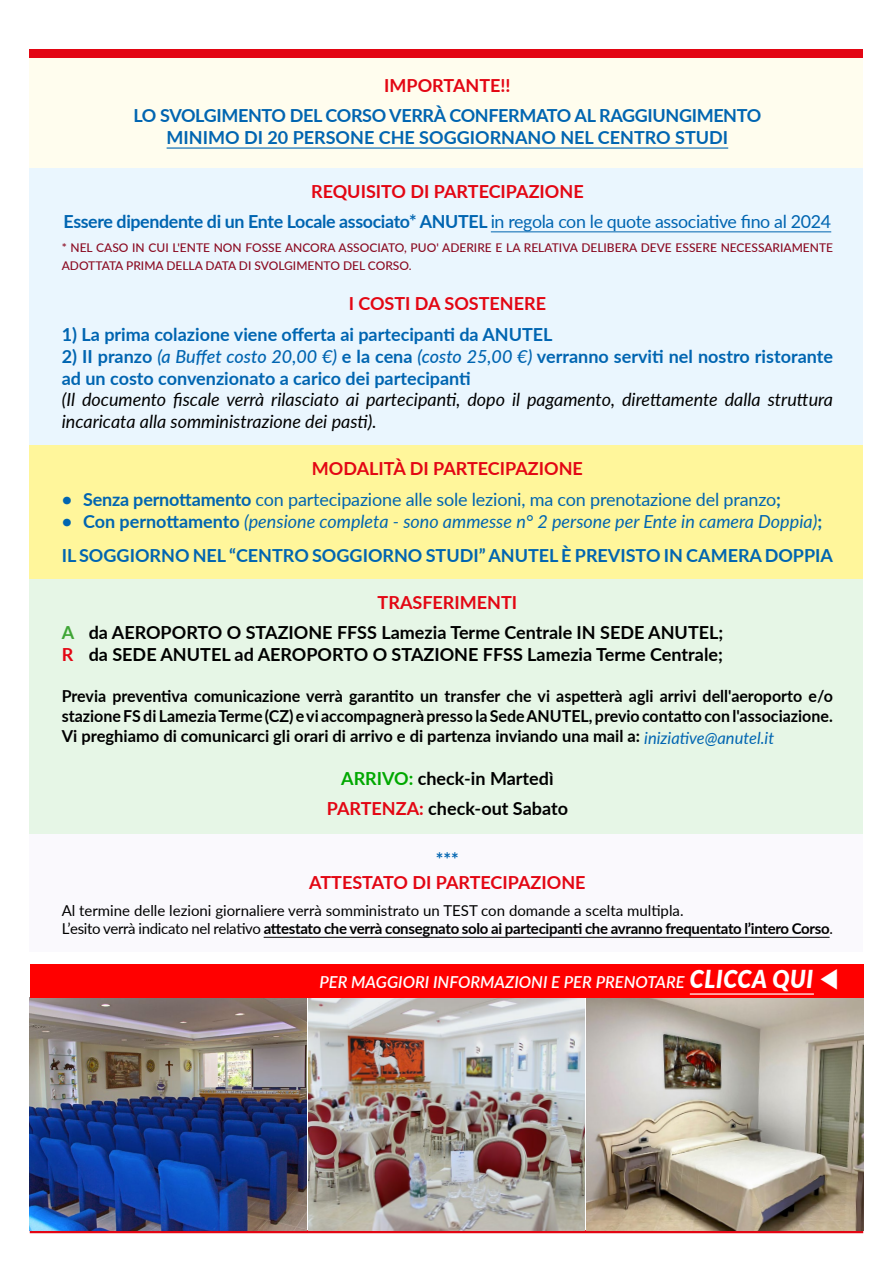
<style>
.page{position:relative;width:893px;height:1263px;background:#fff}
.page>*{position:absolute;margin:0;border:0;box-sizing:border-box;transform-origin:0 0}
.t1{font:700 18px/21.6px "Lato";color:#0065b1}
.t2{font:700 18px/21.6px "Lato";letter-spacing:-.02em;color:#0065b1;text-align:center}
.t3{font:700 18px/30.2px "Lato";color:#000}
.t4{font:italic 18px/21.6px "Lato";color:#000}
.t5{font:18px "Lato";letter-spacing:-.01em;color:#0065b1}
.t6{font:700 18px "Lato";color:#e30613}
.t7{font:700 16.5px/19.8px "Lato";color:#000;text-align:justify}
.t8{font:italic 600 16.5px "Lato";color:#fff}
.t9{font:15px/18px "Lato";color:#000}
.t10{font:500 12px/18px "Lato";color:#8b0b22}
.s1{color:#e30613}
.s2{font-weight:400}
.s3{font-weight:500;font-style:italic}
.s4{font-weight:700}
.s5{font-weight:400;font-style:italic}
.s6{color:#3fa535}
.s7{font-weight:400;font-style:italic;color:#0065b1}
.s8{color:#00a800}
.s9{font-weight:900;font-size:24.75px}
</style>
<div class="page">
<div style="left:30px;top:58px;width:833px;height:110px;background:#fffdee"></div>
<div style="left:30px;top:834px;width:833px;height:118px;background:#faf9fd"></div>
<div style="left:30px;top:168px;width:833px;height:277px;background:#eaf6fe"></div>
<div style="left:30px;top:578px;width:833px;height:256px;background:#e6f6e6"></div>
<div style="left:30px;top:50px;width:833px;height:8px;background:#e30613"></div>
<div style="left:30px;top:445px;width:833px;height:133px;background:#fff69b"></div>
<hr style="left:167px;top:147px;width:561px;height:2px;background:#0065b1">
<hr style="left:491px;top:231px;width:340px;height:1px;background:#0065b1">
<hr style="left:264px;top:937px;width:565px;height:1px;background:#000">
<hr style="left:30px;top:1230px;width:833px;height:3px;background:#e30613">
<img style="left:30px;top:998px;width:276px;height:232px">
<img style="left:587px;top:998px;width:276px;height:232px">
<img style="left:308px;top:998px;width:277px;height:232px">
<div style="left:30px;top:965px;width:833px;height:33px;background:#f00"></div>
<hr style="left:690px;top:993px;width:124px;height:2px;background:#fff">
<p class="t6" style="left:384px;top:72px;width:128px">IMPORTANTE!!</p>
<p class="t2" style="left:133px;top:104px;width:629px">LO SVOLGIMENTO DEL CORSO VERRÀ CONFERMATO AL RAGGIUNGIMENTO<br>MINIMO DI 20 PERSONE CHE SOGGIORNANO NEL CENTRO STUDI</p>
<p class="t2" style="left:64px;top:175px;width:769px;line-height:30.2px"><span class="s1">REQUISITO DI PARTECIPAZIONE<br></span>Essere dipendente di un Ente Locale associato* ANUTEL <span class="s2">in regola con le quote associative fino al 2024</span></p>
<p class="t10" style="left:62px;top:238px;width:773px">* NEL CASO IN CUI L'ENTE NON FOSSE ANCORA ASSOCIATO, PUO' ADERIRE E LA RELATIVA DELIBERA DEVE ESSERE NECESSARIAMENTE<br>ADOTTATA PRIMA DELLA DATA DI SVOLGIMENTO DEL CORSO.</p>
<p class="t6" style="left:349px;top:290px;width:199px">I COSTI DA SOSTENERE</p>
<p class="t1" style="left:62px;top:323px;width:492px">1) La prima colazione viene offerta ai partecipanti da ANUTEL</p>
<p class="t1" style="left:62px;top:345px;width:773px">2) II pranzo <span class="s3">(a Buffet costo 20,00 €)</span> e la cena <span class="s3">(costo 25,00 €)</span> verranno serviti nel nostro ristorante ad un costo convenzionato a carico dei partecipanti</p>
<p class="t4" style="left:62px;top:388px;width:773px">(Il documento fiscale verrà rilasciato ai partecipanti, dopo il pagamento, direttamente dalla struttura incaricata alla somministrazione dei pasti).</p>
<p class="t6" style="left:312px;top:455px;width:273px">MODALITÀ DI PARTECIPAZIONE</p>
<p class="t5" style="left:62px;top:487px;width:721px"><span class="s4">• Senza pernottamento</span> con partecipazione alle sole lezioni, ma con prenotazione del pranzo<span class="s4">;</span></p>
<p class="t1" style="left:62px;top:504px;width:773px;line-height:34.2px">• Con pernottamento <span class="s5">(pensione completa - sono ammesse n° 2 persone per Ente in camera Doppia)</span>;<br>IL SOGGIORNO NEL “CENTRO SOGGIORNO STUDI” ANUTEL È PREVISTO IN CAMERA DOPPIA</p>
<p class="t3" style="left:62px;top:587px;width:663px;text-indent:316px"><span class="s1">TRASFERIMENTI<br></span><span class="s6">A</span> da AEROPORTO O STAZIONE FFSS Lamezia Terme Centrale IN SEDE ANUTEL;</p>
<p class="t3" style="left:62px;top:639px;width:663px"><span class="s1">R</span> da SEDE ANUTEL ad AEROPORTO O STAZIONE FFSS Lamezia Terme Centrale;</p>
<p class="t7" style="left:62px;top:686px;width:773px">Previa preventiva comunicazione verrà garantito un transfer che vi aspetterà agli arrivi dell'aeroporto e/o stazione FS di Lamezia Terme (CZ) e vi accompagnerà presso la Sede ANUTEL, previo contatto con l'associazione.<br>Vi preghiamo di comunicarci gli orari di arrivo e di partenza inviando una mail a: <span class="s7">iniziative@anutel.it</span></p>
<p class="t3" style="left:327px;top:763px;width:243px;text-align:center"><span class="s8">ARRIVO:</span> check-in Martedì<br><span class="s1">PARTENZA:</span> check-out Sabato</p>
<p class="t1" style="left:436px;top:848px;width:24px">***</p>
<p class="t6" style="left:309px;top:869px;width:278px">ATTESTATO DI PARTECIPAZIONE</p>
<p class="t9" style="left:62px;top:901px;width:773px">Al termine delle lezioni giornaliere verrà somministrato un TEST con domande a scelta multipla.<br>L’esito verrà indicato nel relativo <span class="s4">attestato che verrà consegnato solo ai partecipanti che avranno frequentato l’intero Corso</span>.</p>
<p class="t8" style="left:319px;top:970px;width:521px">PER MAGGIORI INFORMAZIONI E PER PRENOTARE <span class="s9">CLICCA QUI</span> ▼</p>
</div>
